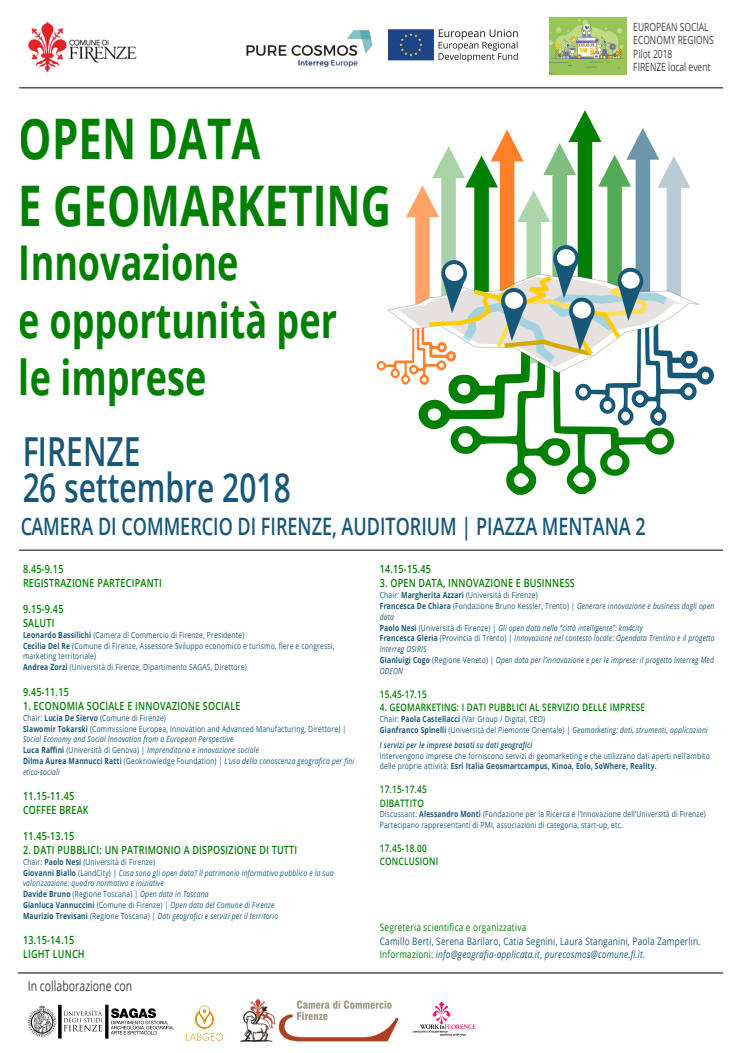
<style>
.page{position:relative;width:744px;height:1053px;background:#fff}
.page>*{position:absolute;margin:0;border:0;box-sizing:border-box;transform-origin:0 0}
.t1{font:700 56px/67.2px "Open Sans";color:#008000;scale:.75 1}
.t2{font:700 48px/57.6px "Open Sans";color:#008000;scale:.75 1}
.t3{font:600 40px/36.2px "Open Sans";color:#175778;scale:.75 1}
.t4{font:600 24px "Open Sans";color:#175778;scale:.75 1}
.t5{font:14px "Open Sans";color:#404040;scale:.75 1}
.t6{font:600 11.3px/14.4px "Open Sans";letter-spacing:.025em;color:#008000;scale:.8 1}
.t7{font:11.3px/13.6px "Open Sans";color:#404040;scale:.75 1}
.t8{font:10.3px/13.2px "Open Sans";letter-spacing:.025em;color:#175778;scale:.8 1}
.t9{font:600 10.3px/13.2px "Open Sans";letter-spacing:.025em;color:#008000;scale:.8 1}
.t10{font:10.3px "Open Sans";letter-spacing:.025em;color:#008000;scale:.8 1}
.t11{font:italic 8.5px/10.8px "Open Sans";letter-spacing:.025em;color:#175778;scale:.8 1}
.t12{font:8.5px/10.8px "Open Sans";letter-spacing:.025em;color:#175778;scale:.8 1}
.t13{font:italic 600 8.5px "Open Sans";letter-spacing:.025em;color:#175778;scale:.8 1}
.s1{font-weight:700}
.s2{font-style:normal}
.s3{font-weight:700;font-style:normal}
.s4{font-style:italic}
.s5{color:#008000}
</style>
<div class="page">
<hr style="left:19px;top:88px;width:704px;height:1px;background:#000">
<hr style="left:19px;top:550px;width:704px;height:1px;background:#000">
<hr style="left:18px;top:972px;width:705px;height:1px;background:#000">
<svg style="left:425px;top:426px;width:250px;height:69px"></svg>
<svg style="left:376px;top:110px;width:338px;height:316px"></svg>
<img style="left:28px;top:21px;width:109px;height:52px">
<img style="left:387px;top:29px;width:131px;height:33px">
<img style="left:246px;top:29px;width:127px;height:39px">
<svg style="left:58px;top:1004px;width:4px;height:34px"></svg>
<svg style="left:63px;top:1010px;width:39px;height:21px"></svg>
<svg style="left:28px;top:1005px;width:28px;height:31px"></svg>
<hr style="left:105px;top:1004px;width:3px;height:34px;background:#000">
<svg style="left:111px;top:1008px;width:62px;height:26px"></svg>
<img style="left:186px;top:1005px;width:37px;height:36px">
<img style="left:549px;top:17px;width:77px;height:58px">
<img style="left:241px;top:999px;width:156px;height:42px">
<img style="left:412px;top:1001px;width:64px;height:36px">
<h3 class="t7" style="left:633px;top:19px;width:109px">EUROPEAN SOCIAL<br>ECONOMY REGIONS<br>Pilot 2018<br>FIRENZE local event</h3>
<h1 class="t1" style="left:19px;top:103px;width:498px">OPEN DATA<br>E GEOMARKETING</h1>
<h2 class="t2" style="left:19px;top:232px;width:426px">Innovazione<br>e opportunità per le imprese</h2>
<h3 class="t3" style="left:22px;top:432px;width:360px">FIRENZE<br>26 settembre 2018</h3>
<h3 class="t4" style="left:20px;top:510px;width:836px">CAMERA DI COMMERCIO DI FIRENZE, AUDITORIUM | PIAZZA MENTANA 2</h3>
<h3 class="t6" style="left:23px;top:561px;width:175px">8.45-9.15<br>REGISTRAZIONE PARTECIPANTI</h3>
<h3 class="t6" style="left:23px;top:601px;width:52px">9.15-9.45<br>SALUTI</h3>
<p class="t12" style="left:23px;top:629px;width:391px"><span class="s1">Leonardo Bassilichi</span> (Camera di Commercio di Firenze, Presidente)<br><span class="s1">Cecilia Del Re</span> (Comune di Firenze, Assessore Sviluppo economico e turismo, fiere e congressi, marketing territoriale)<br><span class="s1">Andrea Zorzi</span> (Università di Firenze, Dipartimento SAGAS, Direttore)</p>
<h3 class="t6" style="left:23px;top:684px;width:59px">9.45-11.15</h3>
<h3 class="t6" style="left:23px;top:698px;width:273px">1. ECONOMIA SOCIALE E INNOVAZIONE SOCIALE</h3>
<p class="t11" style="left:23px;top:712px;width:415px"><span class="s2">Chair:</span> <span class="s3">Lucia De Siervo</span> <span class="s2">(Comune di Firenze)<br></span><span class="s3">Slawomir Tokarski</span> <span class="s2">(Commissione Europea, Innovation and Advanced Manufacturing, Direttore) | </span>Social Economy and Social Innovation from a European Perspective<br><span class="s3">Luca Raffini</span> <span class="s2">(Università di Genova) |</span> Imprenditoria e innovazione sociale<br><span class="s3">Dilma Aurea Mannucci Ratti</span> <span class="s2">(Geoknowledge Foundation) |</span> L’uso della conoscenza geografica per fini etico-sociali</p>
<h3 class="t6" style="left:23px;top:788px;width:84px">11.15-11.45<br>COFFEE BREAK</h3>
<h3 class="t6" style="left:23px;top:828px;width:66px">11.45-13.15</h3>
<h3 class="t6" style="left:23px;top:842px;width:344px">2. DATI PUBBLICI: UN PATRIMONIO A DISPOSIZIONE DI TUTTI</h3>
<p class="t11" style="left:23px;top:856px;width:390px"><span class="s2">Chair:</span> <span class="s3">Paolo Nesi</span> <span class="s2">(Università di Firenze)<br></span><span class="s3">Giovanni Biallo</span> <span class="s2">(LandCity) |</span> Cosa sono gli open data? Il patrimonio informativo pubblico e la sua valorizzazione: quadro normativo e iniziative<br><span class="s3">Davide Bruno</span> <span class="s2">(Regione Toscana) |</span> Open data in Toscana<br><span class="s3">Gianluca Vannuccini</span> <span class="s2">(Comune di Firenze) |</span> Open data del Comune di Firenze<br><span class="s3">Maurizio Trevisani</span> <span class="s2">(Regione Toscana) |</span> Dati geografici e servizi per il territorio</p>
<h3 class="t6" style="left:23px;top:932px;width:79px">13.15-14.15<br>LIGHT LUNCH</h3>
<h3 class="t6" style="left:380px;top:561px;width:66px">14.15-15.45</h3>
<h3 class="t6" style="left:380px;top:576px;width:245px">3. OPEN DATA, INNOVAZIONE E BUSINNESS</h3>
<p class="t11" style="left:380px;top:589px;width:420px"><span class="s2">Chair:</span> <span class="s3">Margherita Azzari</span> <span class="s2">(Università di Firenze)<br></span><span class="s3">Francesca De Chiara</span> <span class="s2">(Fondazione Bruno Kessler, Trento) |</span> Generare innovazione e business dagli open data<br><span class="s3">Paolo Nesi</span> <span class="s2">(Università di Firenze) |</span> Gli open data nella “città intelligente”: km4city<br><span class="s3">Francesca Gleria</span> <span class="s2">(Provincia di Trento) |</span> Innovazione nel contesto locale: Opendata Trentino e il progetto Interreg OSIRIS<br><span class="s3">Gianluigi Cogo</span> <span class="s2">(Regione Veneto) |</span> Open data per l’innovazione e per le imprese: il progetto Interreg Med ODEON</p>
<p class="t9" style="left:380px;top:687px;width:60px">15.45-17.15</p>
<p class="t9" style="left:380px;top:700px;width:333px">4. GEOMARKETING: I DATI PUBBLICI AL SERVIZIO DELLE IMPRESE</p>
<p class="t12" style="left:380px;top:713px;width:412px">Chair: <span class="s1">Paola Castellacci</span> (Var Group / Digital, CEO)<br><span class="s1">Gianfranco Spinelli</span> (Università del Piemonte Orientale) | <span class="s4">Geomarketing: dati, strumenti, applicazioni</span></p>
<p class="t13" style="left:380px;top:738px;width:192px">I servizi per le imprese basati su dati geografici</p>
<p class="t12" style="left:380px;top:749px;width:414px">Intervengono imprese che forniscono servizi di geomarketing e che utilizzano dati aperti nell’ambito delle proprie attività: <span class="s1">Esri Italia Geosmartcampus, Kinoa, Eolo, SoWhere, Reality.</span></p>
<p class="t9" style="left:380px;top:782px;width:60px">17.15-17.45<br>DIBATTITO</p>
<p class="t12" style="left:380px;top:808px;width:409px">Discussant: <span class="s1">Alessandro Monti</span> (Fondazione per la Ricerca e l’Innovazione dell’Università di Firenze)<br>Partecipano rappresentanti di PMI, associazioni di categoria, start-up, etc.</p>
<p class="t9" style="left:380px;top:841px;width:75px">17.45-18.00<br>CONCLUSIONI</p>
<p class="t10" style="left:380px;top:920px;width:185px">Segreteria scientifica e organizzativa</p>
<p class="t8" style="left:380px;top:934px;width:402px">Camillo Berti, Serena Barilaro, Catia Segnini, Laura Stanganini, Paola Zamperlin.<br><span class="s5">Informazioni:</span> <span class="s4">info@geografia-applicata.it</span>, <span class="s4">purecosmos@comune.fi.it</span>.</p>
<h3 class="t5" style="left:28px;top:976px;width:141px">In collaborazione con</h3>
</div>
